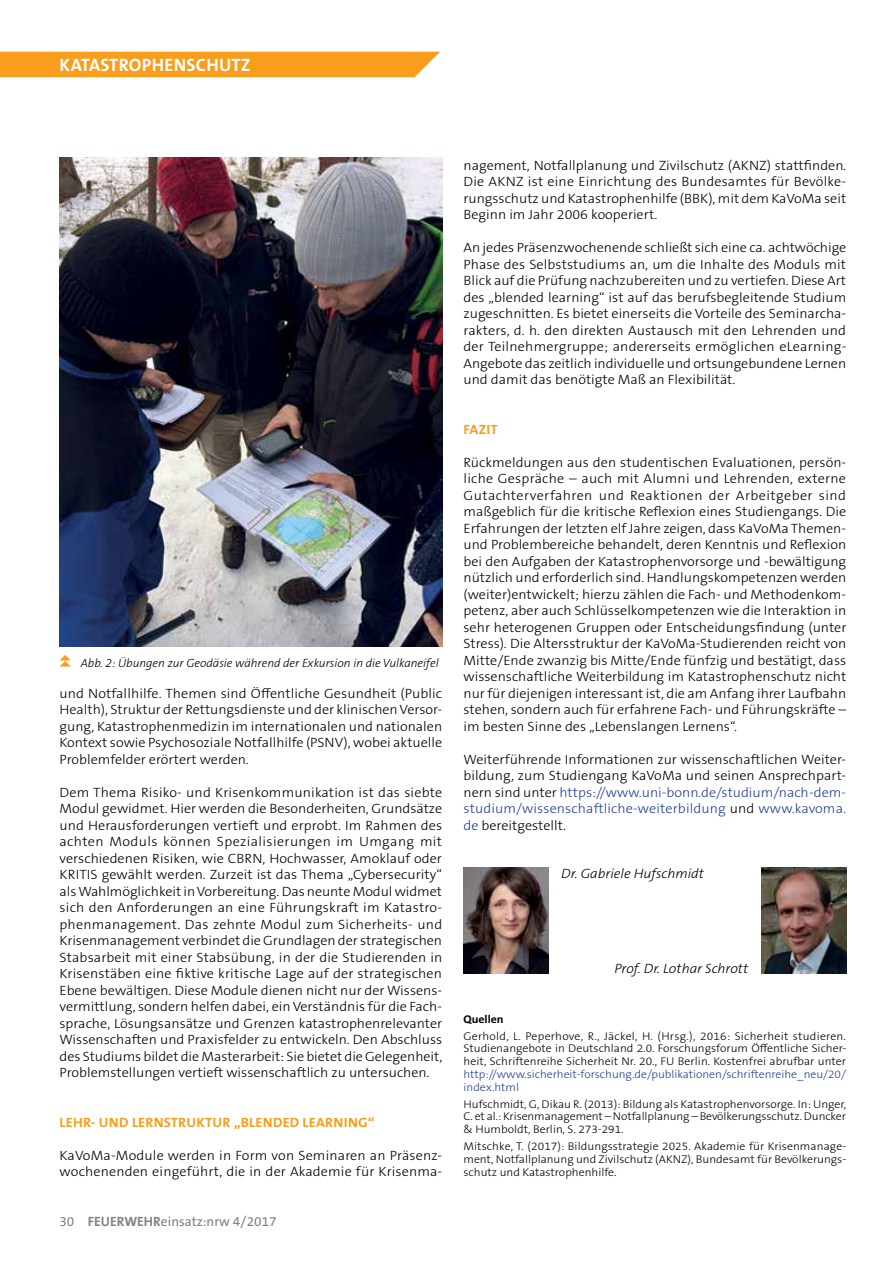
<style>
.page{position:relative;width:893px;height:1263px;background:#fff}
.page>*{position:absolute;margin:0;border:0;box-sizing:border-box;transform-origin:0 0}
.t1{font:700 18px "The Sans B W7";letter-spacing:.015em;color:#fff}
.t2{font:300 13.5px/16.5px "The Sans B W3";color:#000;text-align:justify;scale:1.05 1}
.t3{font:700 13.5px "The Sans B W7";letter-spacing:.015em;color:#f99d1c;scale:1.05 1}
.t4{font:italic 300 13.5px "The Sans B W3";color:#000;scale:1.05 1}
.t5{font:13.5px "The Sans B W5 Plain";color:#808285}
.t6{font:italic 300 12px "The Sans B W3";color:#000}
.t7{font:300 11.25px/12.8px "The Sans B W3";color:#000;text-align:justify;scale:1.05 1}
.t8{font:300 11.25px/12.8px "The Sans B W3";color:#21409a;scale:1.05 1}
.t9{font:700 11.25px "The Sans B W7";color:#000;scale:1.05 1}
.s1{font-family:"The Sans B W7";font-weight:700}
.s2{color:#21409a}
</style>
<div class="page">
<img style="left:761px;top:867px;width:85px;height:107px">
<img style="left:463px;top:867px;width:86px;height:107px">
<img style="left:60px;top:157px;width:382px;height:489px">
<svg style="left:60px;top:655px;width:11px;height:11px"></svg>
<div style="left:0;top:52px;width:440px;height:25px;background:#f99d1c"></div>
<h1 class="t1" style="left:60px;top:53px;width:192px">KATASTROPHENSCHUTZ</h1>
<p class="t6" style="left:81px;top:656px;width:359px">Abb. 2: Übungen zur Geodäsie während der Exkursion in die Vulkaneifel</p>
<p class="t2" style="left:60px;top:685px;width:366px">und Notfallhilfe. Themen sind Öffentliche Gesundheit (Public Health), Struktur der Rettungsdienste und der klinischen Versor&shy;gung, Katastrophenmedizin im internationalen und nationalen Kontext sowie Psychosoziale Notfallhilfe (PSNV), wobei aktuelle Problemfelder erörtert werden.</p>
<p class="t2" style="left:60px;top:784px;width:366px">Dem Thema Risiko- und Krisenkommunikation ist das siebte Modul gewidmet. Hier werden die Besonderheiten, Grundsätze und Herausforderungen vertieft und erprobt. Im Rahmen des achten Moduls können Spezialisierungen im Umgang mit verschiedenen Risiken, wie CBRN, Hochwasser, Amoklauf oder KRITIS gewählt werden. Zurzeit ist das Thema „Cybersecurity“ als Wahlmöglichkeit in Vorbereitung. Das neunte Modul widmet sich den Anforderungen an eine Führungskraft im Katastro&shy;phenmanagement. Das zehnte Modul zum Sicherheits- und Krisenmanagement verbindet die Grundlagen der strategischen Stabsarbeit mit einer Stabsübung, in der die Studierenden in Krisenstäben eine fiktive kritische Lage auf der strategischen Ebene bewältigen. Diese Module dienen nicht nur der Wissens&shy;vermittlung, sondern helfen dabei, ein Verständnis für die Fach&shy;sprache, Lösungsansätze und Grenzen katastrophenrelevanter Wissenschaften und Praxisfelder zu entwickeln. Den Abschluss des Studiums bildet die Masterarbeit: Sie bietet die Gelegenheit, Problemstellungen vertieft wissenschaftlich zu untersuchen.</p>
<p class="t3" style="left:60px;top:1113px;width:302px">LEHR- UND LERNSTRUKTUR „BLENDED LEARNING“</p>
<p class="t2" style="left:60px;top:1147px;width:366px">KaVoMa-Module werden in Form von Seminaren an Präsenz&shy;wochenenden eingeführt, die in der Akademie für Krisenma-</p>
<p class="t5" style="left:60px;top:1212px;width:218px">30 <span class="s1">FEUERWEHR</span>einsatz:nrw 4/2017</p>
<p class="t2" style="left:463px;top:157px;width:366px">nagement, Notfallplanung und Zivilschutz (AKNZ) stattfinden.<br>Die AKNZ ist eine Einrichtung des Bundesamtes für Bevölke&shy;rungsschutz und Katastrophenhilfe (BBK), mit dem KaVoMa seit Beginn im Jahr 2006 kooperiert.</p>
<p class="t2" style="left:463px;top:239px;width:366px">An jedes Präsenzwochenende schließt sich eine ca. achtwöchige Phase des Selbststudiums an, um die Inhalte des Moduls mit Blick auf die Prüfung nachzubereiten und zu vertiefen. Diese Art des „blended learning“ ist auf das berufsbegleitende Studium zugeschnitten. Es bietet einerseits die Vorteile des Seminarcha&shy;rakters, d. h. den direkten Austausch mit den Lehrenden und der Teilnehmergruppe; andererseits ermöglichen eLearning-Angebote das zeitlich individuelle und ortsungebundene Lernen und damit das benötigte Maß an Flexibilität.</p>
<p class="t3" style="left:464px;top:420px;width:34px">FAZIT</p>
<p class="t2" style="left:463px;top:454px;width:366px">Rückmeldungen aus den studentischen Evaluationen, persön&shy;liche Gespräche – auch mit Alumni und Lehrenden, externe Gutachterverfahren und Reaktionen der Arbeitgeber sind maßgeblich für die kritische Reflexion eines Studiengangs. Die Erfahrungen der letzten elf Jahre zeigen, dass KaVoMa Themen&shy;und Problembereiche behandelt, deren Kenntnis und Reflexion bei den Aufgaben der Katastrophenvorsorge und -bewältigung nützlich und erforderlich sind. Handlungskompetenzen werden (weiter)entwickelt; hierzu zählen die Fach- und Methodenkom&shy;petenz, aber auch Schlüsselkompetenzen wie die Interaktion in sehr heterogenen Gruppen oder Entscheidungsfindung (unter Stress). Die Altersstruktur der KaVoMa-Studierenden reicht von Mitte/Ende zwanzig bis Mitte/Ende fünfzig und bestätigt, dass wissenschaftliche Weiterbildung im Katastrophenschutz nicht nur für diejenigen interessant ist, die am Anfang ihrer Laufbahn stehen, sondern auch für erfahrene Fach- und Führungskräfte – im besten Sinne des „Lebenslangen Lernens“.</p>
<p class="t2" style="left:463px;top:751px;width:366px">Weiterführende Informationen zur wissenschaftlichen Weiter&shy;bildung, zum Studiengang KaVoMa und seinen Ansprechpart&shy;nern sind unter <span class="s2">https://www.uni-bonn.de/studium/nach-dem&shy;studium/wissenschaftliche-weiterbildung</span> und <span class="s2">www.kavoma. de</span> bereitgestellt.</p>
<p class="t4" style="left:561px;top:865px;width:137px">Dr. Gabriele Hufschmidt</p>
<p class="t4" style="left:615px;top:960px;width:129px">Prof. Dr. Lothar Schrott</p>
<p class="t9" style="left:463px;top:1011px;width:40px">Quellen</p>
<p class="t7" style="left:463px;top:1029px;width:366px">Gerhold, L. Peperhove, R., Jäckel, H. (Hrsg.), 2016: Sicherheit studieren.<br>Studienangebote in Deutschland 2.0. Forschungsforum Öffentliche Sicher&shy;heit, Schriftenreihe Sicherheit Nr. 20., FU Berlin. Kostenfrei abrufbar unter</p>
<p class="t8" style="left:463px;top:1068px;width:366px">http://www.sicherheit-forschung.de/publikationen/schriftenreihe_neu/20/ index.html</p>
<p class="t7" style="left:463px;top:1097px;width:366px">Hufschmidt, G, Dikau R. (2013): Bildung als Katastrophenvorsorge. In: Unger, C. et al.: Krisenmanagement – Notfallplanung – Bevölkerungsschutz. Duncker &amp; Humboldt, Berlin, S. 273-291.</p>
<p class="t7" style="left:463px;top:1140px;width:366px">Mitschke, T. (2017): Bildungsstrategie 2025. Akademie für Krisenmanage&shy;ment, Notfallplanung und Zivilschutz (AKNZ), Bundesamt für Bevölkerungs&shy;schutz und Katastrophenhilfe.</p>
</div>
